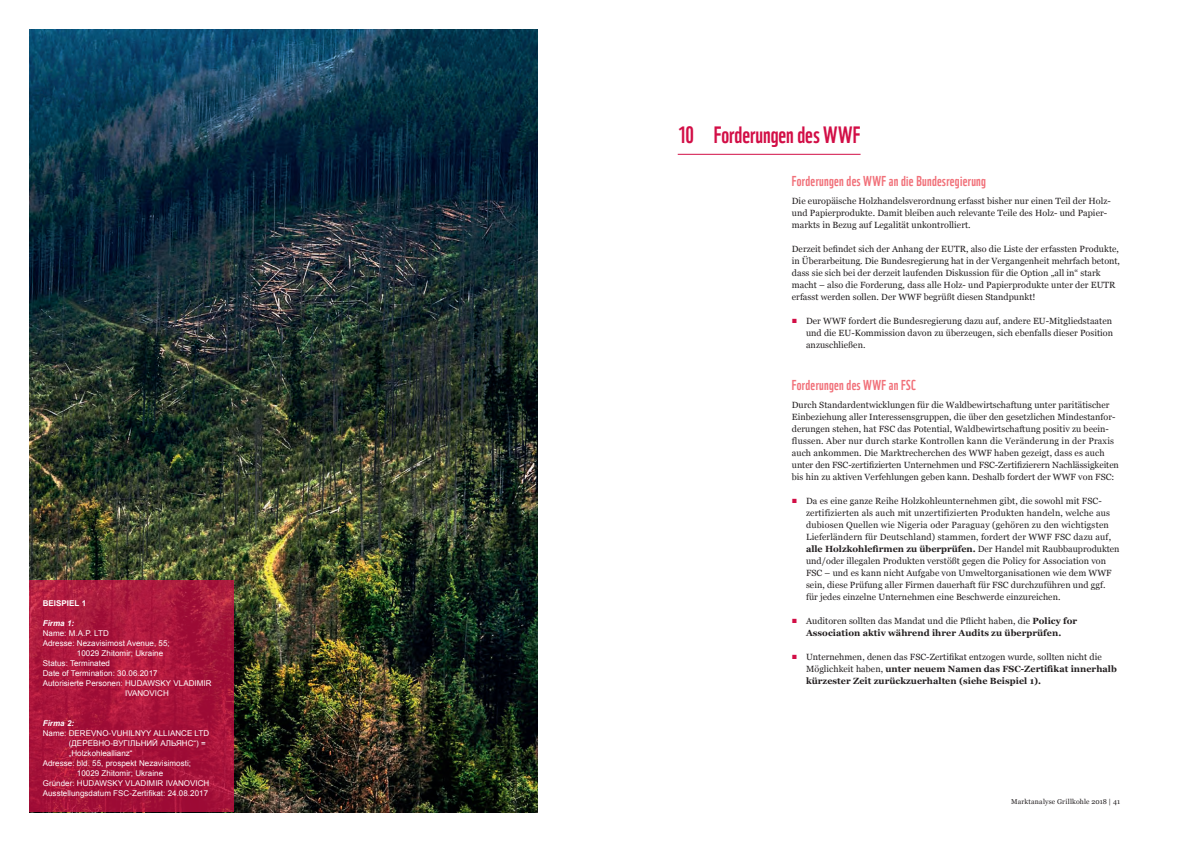
<style>
.page{position:relative;width:1191px;height:842px;background:#fff}
.page>*{position:absolute;margin:0;border:0;box-sizing:border-box;transform-origin:0 0}
.t1{font:23px "WWF";letter-spacing:-.005em;color:#d20e46}
.t2{font:14px "WWF";letter-spacing:.02em;color:#f17079}
.t3{font:9px/12px "Georgia";letter-spacing:.005em;color:#231f20}
.t4{font:700 9px/12px "Georgia";letter-spacing:.005em;color:#231f20;text-align:center}
.t5{font:8px "Arial";letter-spacing:.005em;color:#fff}
.t6{font:italic 700 8px "Arial";letter-spacing:.005em;color:#fff}
.t7{font:700 8px "Arial";letter-spacing:.005em;color:#fff}
.t8{font:7px "Georgia";letter-spacing:.02em;color:#231f20}
.s1{font-family:"Arial";color:#d20e46}
.s2{font-weight:700}
.s3{font-family:"Arial";font-weight:400;color:#d20e46}
.s4{font-weight:400}
</style>
<div class="page">
<img style="left:30px;top:30px;width:507px;height:782px">
<hr style="left:677px;top:154px;width:183px;height:1px;background:#d20e46">
<svg style="left:30px;top:581px;width:204px;height:231px;background:#a9153b"></svg>
<p class="t7" style="left:43px;top:598px;width:45px">BEISPIEL 1</p>
<p class="t6" style="left:43px;top:618px;width:33px">Firma 1:</p>
<p class="t5" style="left:43px;top:628px;width:68px">Name: M.A.P. LTD</p>
<p class="t5" style="left:43px;top:638px;width:128px">Adresse: Nezavisimost Avenue, 55;</p>
<p class="t5" style="left:77px;top:648px;width:88px">10029 Zhitomir; Ukraine</p>
<p class="t5" style="left:43px;top:658px;width:69px">Status: Terminated</p>
<p class="t5" style="left:43px;top:668px;width:116px">Date of Termination: 30.06.2017</p>
<p class="t5" style="left:43px;top:678px;width:170px">Autorisierte Personen: HUDAWSKY VLADIMIR</p>
<p class="t5" style="left:125px;top:688px;width:45px">IVANOVICH</p>
<p class="t6" style="left:43px;top:718px;width:33px">Firma 2:</p>
<p class="t5" style="left:43px;top:728px;width:168px">Name: DEREVNO-VUHILNYY ALLIANCE LTD</p>
<p class="t5" style="left:69px;top:738px;width:139px">(ДЕРЕВНО-ВУГІЛЬНИЙ АЛЬЯНС“) =</p>
<p class="t5" style="left:69px;top:748px;width:65px">„Holzkohleallianz“</p>
<p class="t5" style="left:43px;top:758px;width:150px">Adresse: bld. 55, prospekt Nezavisimosti;</p>
<p class="t5" style="left:77px;top:768px;width:88px">10029 Zhitomir; Ukraine</p>
<p class="t5" style="left:43px;top:778px;width:168px">Gründer: HUDAWSKY VLADIMIR IVANOVICH</p>
<p class="t5" style="left:43px;top:788px;width:167px">Ausstellungsdatum FSC-Zertifikat: 24.08.2017</p>
<h1 class="t1" style="left:677px;top:116px;width:184px">10 Forderungen des WWF</h1>
<h2 class="t2" style="left:792px;top:170px;width:196px">Forderungen des WWF an die Bundesregierung</h2>
<p class="t3" style="left:792px;top:195px;width:320px">Die europäische Holzhandelsverordnung erfasst bisher nur einen Teil der Holz&shy;und Papierprodukte. Damit bleiben auch relevante Teile des Holz- und Papier&shy;markts in Bezug auf Legalität unkontrolliert.</p>
<p class="t3" style="left:792px;top:243px;width:330px">Derzeit befindet sich der Anhang der EUTR, also die Liste der erfassten Produkte, in Überarbeitung. Die Bundesregierung hat in der Vergangenheit mehrfach betont, dass sie sich bei der derzeit laufenden Diskussion für die Option „all in“ stark macht – also die Forderung, dass alle Holz- und Papierprodukte unter der EUTR erfasst werden sollen. Der WWF begrüßt diesen Standpunkt!</p>
<p class="t3" style="left:806px;top:315px;width:308px;text-align:justify;text-indent:-14px"><span class="s1">■</span> Der WWF fordert die Bundesregierung dazu auf, andere EU-Mitgliedstaaten und die EU-Kommission davon zu überzeugen, sich ebenfalls dieser Position anzuschließen.</p>
<h2 class="t2" style="left:792px;top:374px;width:126px">Forderungen des WWF an FSC</h2>
<p class="t3" style="left:792px;top:399px;width:328px">Durch Standardentwicklungen für die Waldbewirtschaftung unter paritätischer Einbeziehung aller Interessensgruppen, die über den gesetzlichen Mindestanfor&shy;derungen stehen, hat FSC das Potential, Waldbewirtschaftung positiv zu beein&shy;flussen. Aber nur durch starke Kontrollen kann die Veränderung in der Praxis auch ankommen. Die Marktrecherchen des WWF haben gezeigt, dass es auch unter den FSC-zertifizierten Unternehmen und FSC-Zertifizierern Nachlässigkeiten bis hin zu aktiven Verfehlungen geben kann. Deshalb fordert der WWF von FSC:</p>
<p class="t3" style="left:806px;top:495px;width:315px;text-indent:-14px"><span class="s1">■</span> Da es eine ganze Reihe Holzkohleunternehmen gibt, die sowohl mit FSC&shy;zertifizierten als auch mit unzertifizierten Produkten handeln, welche aus dubiosen Quellen wie Nigeria oder Paraguay (gehören zu den wichtigsten Lieferländern für Deutschland) stammen, fordert der WWF FSC dazu auf, <span class="s2">alle Holzkohlefirmen zu überprüfen.</span> Der Handel mit Raubbauprodukten und/oder illegalen Produkten verstößt gegen die Policy for Association von FSC – und es kann nicht Aufgabe von Umweltorganisationen wie dem WWF sein, diese Prüfung aller Firmen dauerhaft für FSC durchzuführen und ggf. für jedes einzelne Unternehmen eine Beschwerde einzureichen.</p>
<p class="t4" style="left:792px;top:615px;width:287px"><span class="s3">■</span> <span class="s4">Auditoren sollten das Mandat und die Pflicht haben, die</span> Policy for<br>Association aktiv während ihrer Audits zu überprüfen.</p>
<p class="t4" style="left:806px;top:651px;width:312px;text-align:left;text-indent:-14px"><span class="s3">■</span> <span class="s4">Unternehmen, denen das FSC-Zertifikat entzogen wurde, sollten nicht die<br>Möglichkeit haben,</span> unter neuem Namen das FSC-Zertifikat innerhalb kürzester Zeit zurückzuerhalten (siehe Beispiel 1).</p>
<p class="t8" style="left:1011px;top:797px;width:110px">Marktanalyse Grillkohle 2018 | 41</p>
</div>
